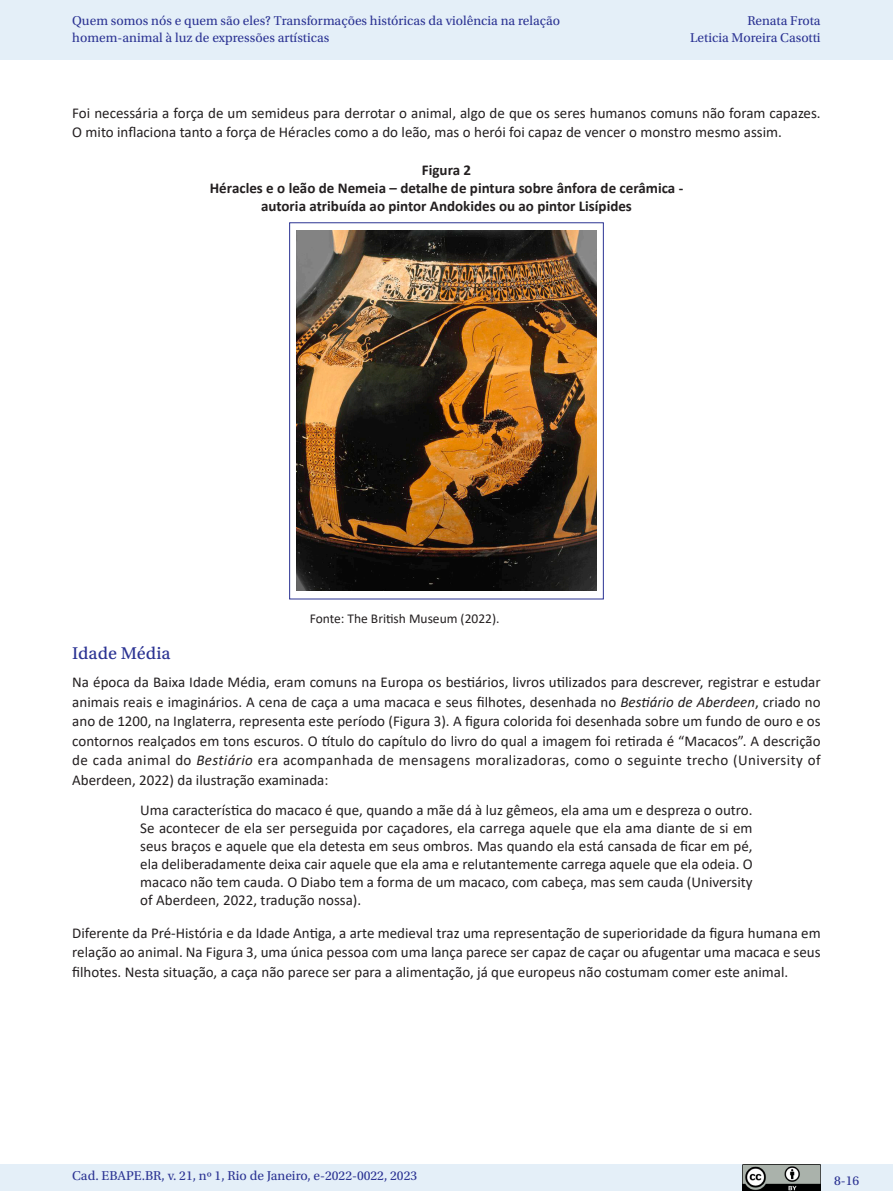
<style>
.page{position:relative;width:893px;height:1191px;background:#fff}
.page>*{position:absolute;margin:0;border:0;box-sizing:border-box;transform-origin:0 0}
._07_2_sub2{font:18px "Utopia Std Capt";color:#2b3393}
._06_0_texto{font:15px/19.5px "Calibri";color:#231f20;text-align:justify}
._06_2_citação{font:15px/18px "Calibri";color:#231f20;text-align:justify}
._08_2_tabela_titulo{font:700 15px/18px "Calibri";color:#231f20;text-align:center}
.t1{font:13.5px/16.5px "Utopia Std";color:#2b3393}
._00__fonte_legenda_f{font:13.5px "Calibri";color:#231f20}
.s1{font-style:italic}
</style>
<div class="page">
<div style="left:0;top:0;width:893px;height:60px;background:#e4eff8"></div>
<div style="left:0;top:1164px;width:893px;height:27px;background:#e4eff8"></div>
<img style="left:743px;top:1164px;width:78px;height:27px">
<img style="left:297px;top:231px;width:299px;height:360px">
<div style="left:289px;top:222px;width:315px;height:377px;border:1px solid #2b3393"></div>
<p class="t1" style="left:72px;top:13px;width:489px">Quem somos nós e quem são eles? Transformações históricas da violência na relação homem-animal à luz de expressões artísticas</p>
<p class="t1" style="left:690px;top:13px;width:132px;text-align:right">Renata Frota<br>Leticia Moreira Casotti</p>
<p class="_06_0_texto" style="left:72px;top:102px;width:750px">Foi necessária a força de um semideus para derrotar o animal, algo de que os seres humanos comuns não foram capazes.<br>O mito inflaciona tanto a força de Héracles como a do leão, mas o herói foi capaz de vencer o monstro mesmo assim.</p>
<p class="_08_2_tabela_titulo" style="left:210px;top:160px;width:475px">Figura 2<br>Héracles e o leão de Nemeia – detalhe de pintura sobre ânfora de cerâmica - autoria atribuída ao pintor Andokides ou ao pintor Lisípides</p>
<p class="_00__fonte_legenda_f" style="left:310px;top:608px;width:191px">Fonte: The British Museum (2022).</p>
<p class="_07_2_sub2" style="left:72px;top:643px;width:100px">Idade Média</p>
<p class="_06_0_texto" style="left:72px;top:672px;width:750px">Na época da Baixa Idade Média, eram comuns na Europa os bestiários, livros utilizados para descrever, registrar e estudar animais reais e imaginários. A cena de caça a uma macaca e seus filhotes, desenhada no <span class="s1">Bestiário de Aberdeen</span>, criado no ano de 1200, na Inglaterra, representa este período (Figura 3). A figura colorida foi desenhada sobre um fundo de ouro e os contornos realçados em tons escuros. O título do capítulo do livro do qual a imagem foi retirada é “Macacos”. A descrição de cada animal do <span class="s1">Bestiário</span> era acompanhada de mensagens moralizadoras, como o seguinte trecho (University of Aberdeen, 2022) da ilustração examinada:</p>
<p class="_06_2_citação" style="left:140px;top:801px;width:614px">Uma característica do macaco é que, quando a mãe dá à luz gêmeos, ela ama um e despreza o outro.<br>Se acontecer de ela ser perseguida por caçadores, ela carrega aquele que ela ama diante de si em seus braços e aquele que ela detesta em seus ombros. Mas quando ela está cansada de ficar em pé, ela deliberadamente deixa cair aquele que ela ama e relutantemente carrega aquele que ela odeia. O macaco não tem cauda. O Diabo tem a forma de um macaco, com cabeça, mas sem cauda (University of Aberdeen, 2022, tradução nossa).</p>
<p class="_06_0_texto" style="left:72px;top:922px;width:750px">Diferente da Pré-História e da Idade Antiga, a arte medieval traz uma representação de superioridade da figura humana em relação ao animal. Na Figura 3, uma única pessoa com uma lança parece ser capaz de caçar ou afugentar uma macaca e seus filhotes. Nesta situação, a caça não parece ser para a alimentação, já que europeus não costumam comer este animal.</p>
<p class="t1" style="left:72px;top:1167px;width:346px">Cad. EBAPE.BR, v. 21, nº 1, Rio de Janeiro, e-2022-0022, 2023</p>
<p class="t1" style="left:834px;top:1172px;width:27px">8-16</p>
</div>
